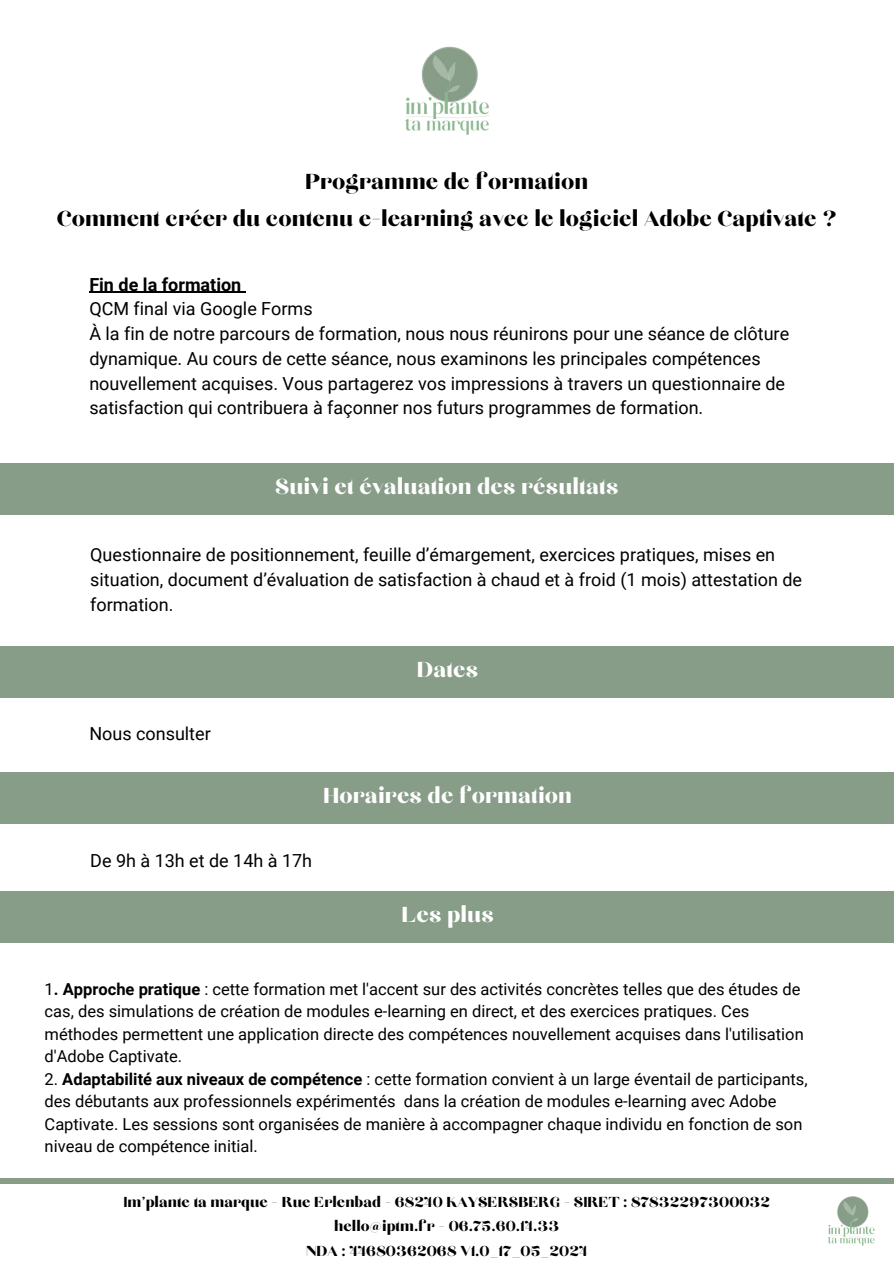
<style>
.page{position:relative;width:894px;height:1264px;background:#fff}
.page>*{position:absolute;margin:0;border:0;box-sizing:border-box;transform-origin:0 0}
.t1{font:27px/37.2px "Chloe";color:#000;text-align:center}
.t2{font:27px "Chloe";color:#fff}
.t3{font:18px/24.8px "Roboto";color:#000}
.t4{font:18px "Chloe";color:#000}
.t5{font:700 18px "Roboto";color:#000}
.t6{font:16.5px/22.5px "Roboto";color:#000}
.s1{font-weight:700}
</style>
<div class="page">
<img style="left:405px;top:46px;width:84px;height:89px">
<img style="left:828px;top:1196px;width:47px;height:50px">
<div style="left:0;top:1178px;width:893px;height:6px;background:#879d88"></div>
<hr style="left:89px;top:291px;width:152px;height:2px;background:#000">
<div style="left:0;top:463px;width:893px;height:51px;background:#879d88"></div>
<div style="left:0;top:646px;width:893px;height:51px;background:#879d88"></div>
<div style="left:0;top:772px;width:893px;height:51px;background:#879d88"></div>
<div style="left:0;top:890px;width:893px;height:52px;background:#879d88"></div>
<h1 class="t1" style="left:57px;top:164px;width:781px">Programme de formation<br>Comment créer du contenu e-learning avec le logiciel Adobe Captivate ?</h1>
<p class="t5" style="left:89px;top:274px;width:153px">Fin de la formation</p>
<h1 class="t3" style="left:89px;top:297px;width:225px">QCM final via Google Forms</h1>
<p class="t3" style="left:89px;top:321px;width:701px">À la fin de notre parcours de formation, nous nous réunirons pour une séance de clôture dynamique. Au cours de cette séance, nous examinons les principales compétences nouvellement acquises. Vous partagerez vos impressions à travers un questionnaire de satisfaction qui contribuera à façonner nos futurs programmes de formation.</p>
<h1 class="t2" style="left:275px;top:474px;width:345px">Suivi et évaluation des résultats</h1>
<p class="t3" style="left:90px;top:542px;width:713px">Questionnaire de positionnement, feuille d’émargement, exercices pratiques, mises en situation, document d’évaluation de satisfaction à chaud et à froid (1 mois) attestation de formation.</p>
<p class="t3" style="left:89px;top:722px;width:123px">Nous consulter</p>
<h1 class="t2" style="left:417px;top:657px;width:63px">Dates</h1>
<p class="t2" style="left:323px;top:783px;width:250px">Horaires de formation</p>
<p class="t3" style="left:90px;top:848px;width:223px">De 9h à 13h et de 14h à 17h</p>
<p class="t2" style="left:401px;top:901px;width:94px">Les plus</p>
<p class="t6" style="left:45px;top:977px;width:760px">1<span class="s1">. Approche pratique</span> : cette formation met l'accent sur des activités concrètes telles que des études de cas, des simulations de création de modules e-learning en direct, et des exercices pratiques. Ces méthodes permettent une application directe des compétences nouvellement acquises dans l'utilisation d'Adobe Captivate.</p>
<p class="t6" style="left:45px;top:1067px;width:764px">2. <span class="s1">Adaptabilité aux niveaux de compétence</span> : cette formation convient à un large éventail de participants, des débutants aux professionnels expérimentés dans la création de modules e-learning avec Adobe Captivate. Les sessions sont organisées de manière à accompagner chaque individu en fonction de son niveau de compétence initial.</p>
<p class="t4" style="left:123px;top:1193px;width:648px">Im’plante ta marque - Rue Erlenbad - 68240 KAYSERSBERG - SIRET : 87832297300032</p>
<p class="t4" style="left:334px;top:1217px;width:226px">hello@iptm.fr - 06.75.60.14.33</p>
<p class="t4" style="left:306px;top:1242px;width:283px">NDA : 44680362068 V1.0_17_05_2024</p>
</div>
